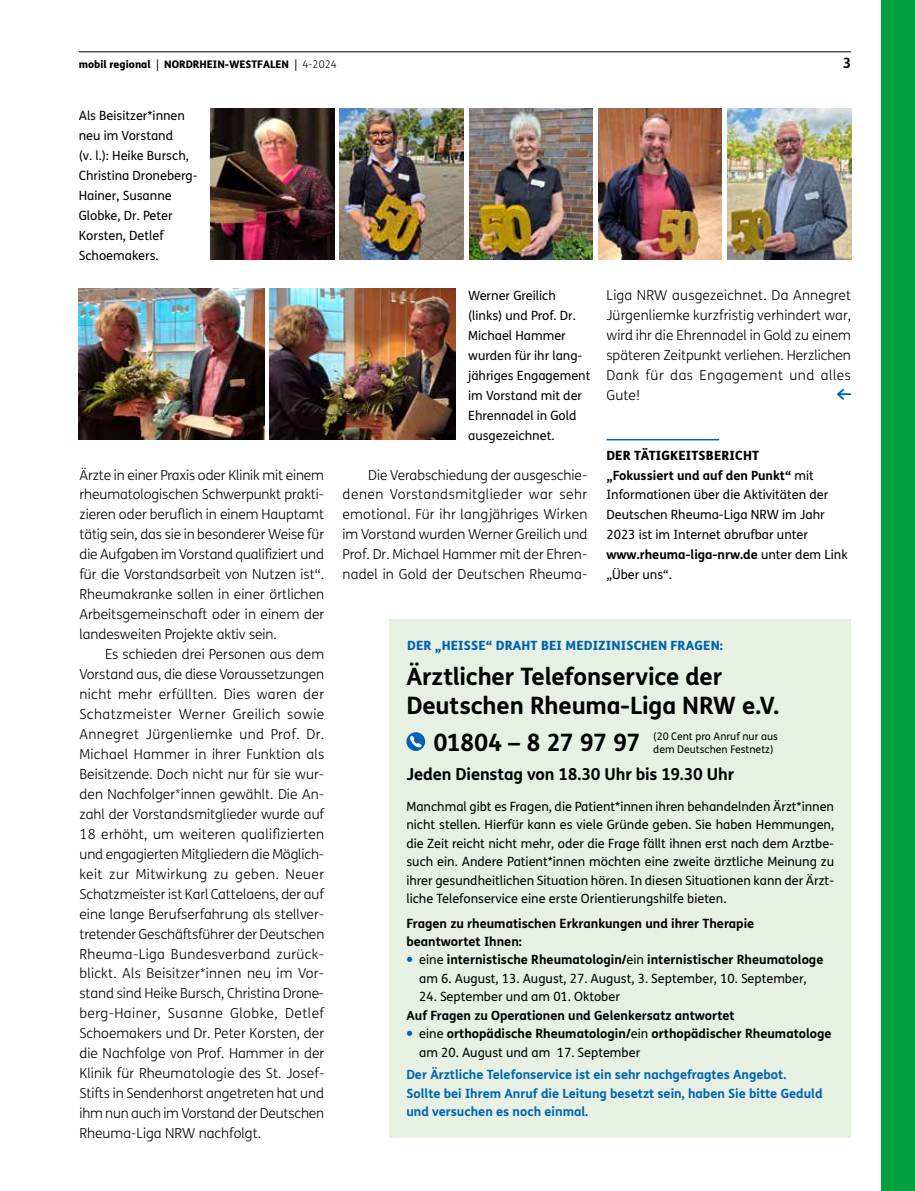
<style>
.page{position:relative;width:915px;height:1191px;background:#fff}
.page>*{position:absolute;margin:0;border:0;box-sizing:border-box;transform-origin:0 0}
.t1{font:700 24px/28.5px "FS Me";letter-spacing:-.01em;color:#000}
.t2{font:700 24px "FS Me";letter-spacing:-.035em;color:#000}
.t3{font:700 16.5px "FS Me";letter-spacing:-.01em;color:#000}
.t4{font:700 14.25px "FS Me";color:#000}
.t5{font:300 13.8px/20px "FS Me";color:#000;text-align:justify}
.t6{font:12.75px/20px "FS Me";color:#000}
.t7{font:700 12.75px/18.5px "FS Me";color:#000}
.t8{font:700 12.75px/18.5px "FS Me";color:#0063af}
.t9{font:800 12.75px "FS Me";letter-spacing:.01em;color:#0063af}
.t10{font:10.5px/12.8px "FS Me";color:#000}
.t11{font:800 10.5px "FS Me";color:#000}
.s1{font-weight:400}
.s2{font-weight:300}
.s3{font-weight:800}
.s4{font-weight:700}
.s5{font-weight:800;font-size:18px;color:#0063af}
</style>
<div class="page">
<hr style="left:79px;top:51px;width:771px;height:1px;background:#000">
<div style="left:880px;top:0;width:34px;height:1191px;background:#00a13a"></div>
<div style="left:389px;top:619px;width:461px;height:519px;background:#e6f1e3"></div>
<svg style="left:406px;top:732px;width:19px;height:19px"></svg>
<svg style="left:406px;top:735px;width:16px;height:16px"></svg>
<img style="left:210px;top:109px;width:124px;height:151px">
<img style="left:78px;top:288px;width:186px;height:151px">
<img style="left:340px;top:109px;width:123px;height:151px">
<img style="left:270px;top:288px;width:185px;height:151px">
<img style="left:469px;top:109px;width:123px;height:151px">
<img style="left:598px;top:109px;width:123px;height:151px">
<img style="left:727px;top:109px;width:123px;height:151px">
<svg style="left:837px;top:389px;width:13px;height:11px"></svg>
<hr style="left:606px;top:439px;width:113px;height:1px;background:#0063af">
<p class="t11" style="left:79px;top:56px;width:259px">mobil regional <span class="s1">|</span> NORDRHEIN-WESTFALEN <span class="s1">|</span> <span class="s2">4-2024</span></p>
<p class="t4" style="left:842px;top:52px;width:10px">3</p>
<p class="t6" style="left:79px;top:106px;width:120px">Als Beisitzer*innen neu im Vorstand<br>(v. l.): Heike Bursch,<br>Christina Droneberg-<br>Hainer, Susanne<br>Globke, Dr. Peter<br>Korsten, Detlef<br>Schoemakers.</p>
<p class="t5" style="left:79px;top:464px;width:246px">Ärzte in einer Praxis oder Klinik mit einem rheumatologischen Schwerpunkt prakti&shy;zieren oder beruflich in einem Hauptamt tätig sein, das sie in besonderer Weise für die Aufgaben im Vorstand qualifiziert und für die Vorstandsarbeit von Nutzen ist“.<br>Rheumakranke sollen in einer örtlichen Arbeitsgemeinschaft oder in einem der landesweiten Projekte aktiv sein.</p>
<p class="t5" style="left:79px;top:644px;width:246px;text-indent:26px">Es schieden drei Personen aus dem Vorstand aus, die diese Voraussetzungen nicht mehr erfüllten. Dies waren der Schatzmeister Werner Greilich sowie Annegret Jürgenliemke und Prof. Dr.<br>Michael Hammer in ihrer Funktion als Beisitzende. Doch nicht nur für sie wur&shy;den Nachfolger*innen gewählt. Die An&shy;zahl der Vorstandsmitglieder wurde auf 18 erhöht, um weiteren qualifizierten und engagierten Mitgliedern die Möglich&shy;keit zur Mitwirkung zu geben. Neuer Schatzmeister ist Karl Cattelaens, der auf eine lange Berufserfahrung als stellver&shy;tretender Geschäftsführer der Deutschen Rheuma-Liga Bundesverband zurück&shy;blickt. Als Beisitzer*innen neu im Vor&shy;stand sind Heike Bursch, Christina Drone&shy;berg-Hainer, Susanne Globke, Detlef Schoemakers und Dr. Peter Korsten, der die Nachfolge von Prof. Hammer in der Klinik für Rheumatologie des St. Josef-Stifts in Sendenhorst angetreten hat und ihm nun auch im Vorstand der Deutschen Rheuma-Liga NRW nachfolgt.</p>
<p class="t6" style="left:468px;top:285px;width:124px">Werner Greilich (links) und Prof. Dr.<br>Michael Hammer wurden für ihr lang&shy;jähriges Engagement im Vorstand mit der<br>Ehrennadel in Gold ausgezeichnet.</p>
<p class="t5" style="left:342px;top:464px;width:246px;text-indent:26px">Die Verabschiedung der ausgeschie&shy;denen Vorstandsmitglieder war sehr emotional. Für ihr langjähriges Wirken im Vorstand wurden Werner Greilich und Prof. Dr. Michael Hammer mit der Ehren&shy;nadel in Gold der Deutschen Rheuma-</p>
<p class="t5" style="left:606px;top:285px;width:246px">Liga NRW ausgezeichnet. Da Annegret Jürgenliemke kurzfristig verhindert war, wird ihr die Ehrennadel in Gold zu einem späteren Zeitpunkt verliehen. Herzlichen Dank für das Engagement und alles Gute!</p>
<p class="t6" style="left:606px;top:445px;width:243px"><span class="s3">DER TÄTIGKEITSBERICHT<br></span><span class="s4">„Fokussiert und auf den Punkt“</span> mit<br>Informationen über die Aktivitäten der<br>Deutschen Rheuma-Liga NRW im Jahr<br>2023 ist im Internet abrufbar unter <span class="s4">www.rheuma-liga-nrw.de</span> unter dem Link „Über uns“.</p>
<p class="t9" style="left:407px;top:635px;width:317px">DER „HEISSE“ DRAHT BEI MEDIZINISCHEN FRAGEN:</p>
<h1 class="t1" style="left:406px;top:661px;width:374px">Ärztlicher Telefonservice der<br>Deutschen Rheuma-Liga NRW e.V.</h1>
<h1 class="t2" style="left:433px;top:724px;width:208px">01804 – 8 27 97 97</h1>
<p class="t3" style="left:406px;top:761px;width:329px">Jeden Dienstag von 18.30 Uhr bis 19.30 Uhr</p>
<p class="t10" style="left:653px;top:730px;width:126px">(20 Cent pro Anruf nur aus dem Deutschen Festnetz)</p>
<p class="t6" style="left:406px;top:797px;width:429px;line-height:18.5px;text-align:justify">Manchmal gibt es Fragen, die Patient*innen ihren behandelnden Ärzt*innen nicht stellen. Hierfür kann es viele Gründe geben. Sie haben Hemmungen, die Zeit reicht nicht mehr, oder die Frage fällt ihnen erst nach dem Arztbe&shy;such ein. Andere Patient*innen möchten eine zweite ärztliche Meinung zu ihrer gesundheitlichen Situation hören. In diesen Situationen kann der Ärzt&shy;liche Telefonservice eine erste Orientierungshilfe bieten.</p>
<p class="t7" style="left:406px;top:913px;width:349px">Fragen zu rheumatischen Erkrankungen und ihrer Therapie beantwortet Ihnen:</p>
<p class="t6" style="left:406px;top:950px;width:418px;line-height:18.5px;text-align:center"><span class="s5">•</span> eine <span class="s4">internistische Rheumatologin/</span>ein <span class="s4">internistischer Rheumatologe </span>am 6. August, 13. August, 27. August, 3. September, 10. September,</p>
<p class="t6" style="left:419px;top:986px;width:202px">24. September und am 01. Oktober</p>
<p class="t7" style="left:406px;top:1005px;width:330px">Auf Fragen zu Operationen und Gelenkersatz antwortet</p>
<p class="t7" style="left:419px;top:1023px;width:414px;text-indent:-13px"><span class="s5">•</span> <span class="s1">eine</span> orthopädische Rheumatologin/<span class="s1">ein</span> orthopädischer Rheumatologe <span class="s1">am 20. August und am 17. September</span></p>
<p class="t8" style="left:406px;top:1065px;width:417px">Der Ärztliche Telefonservice ist ein sehr nachgefragtes Angebot.<br>Sollte bei Ihrem Anruf die Leitung besetzt sein, haben Sie bitte Geduld und versuchen es noch einmal.</p>
</div>
